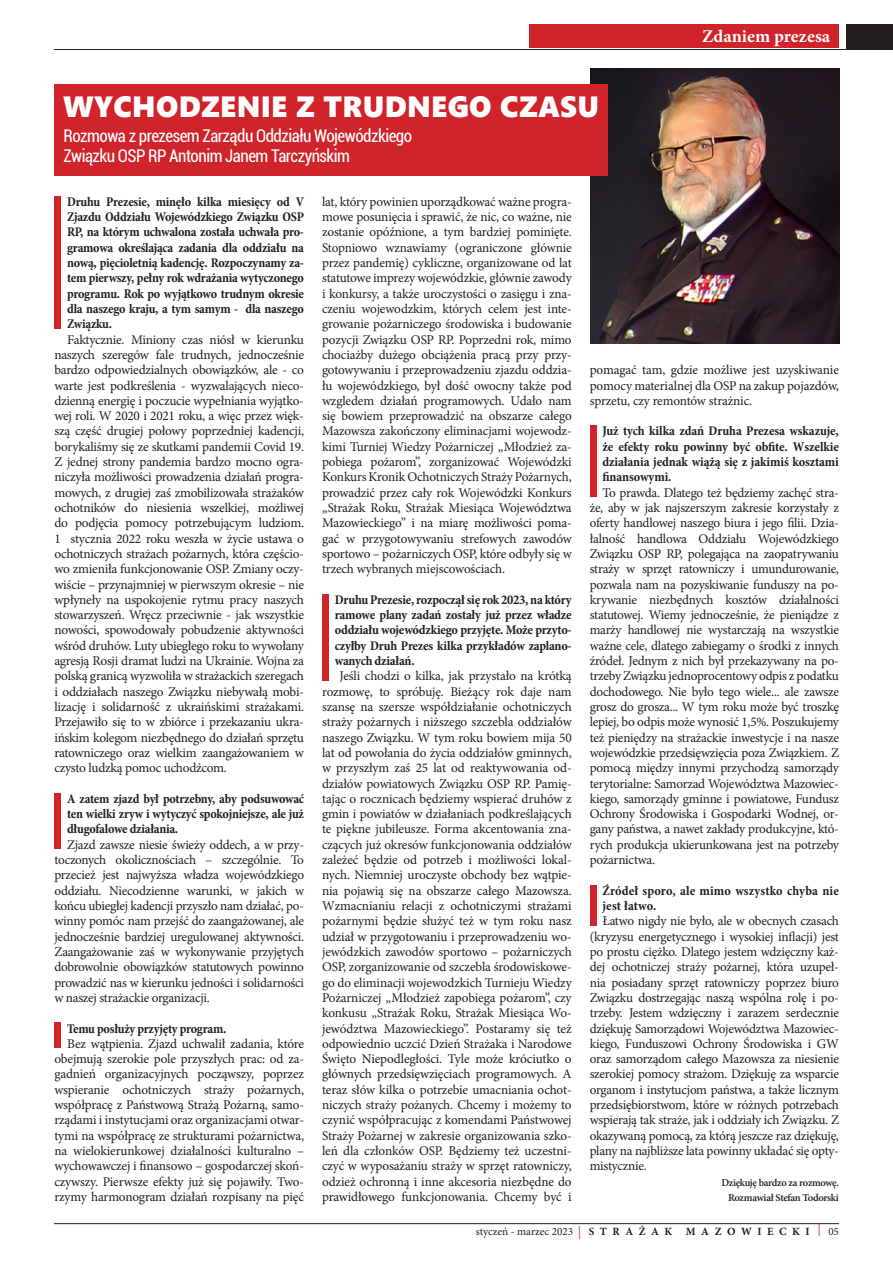
<style>
.page{position:relative;width:893px;height:1263px;background:#fff}
.page>*{position:absolute;margin:0;border:0;box-sizing:border-box;transform-origin:0 0}
.TYTUL_SERIFA{font:29.25px "Segoe UI Black";letter-spacing:.01em;color:#fff}
.t1{font:700 18px "Minion Pro";color:#fff}
.LID_SWIS{font:condensed 17.55px "Roboto";letter-spacing:-.03em;color:#fff}
.TEKST{font:13.35px/15.3px "Minion Pro";letter-spacing:-.02em;color:#231f20;text-align:justify}
.WYWIAD_PYTANIE{font:700 condensed 13.35px/15.3px "Minion Pro";letter-spacing:-.015em;color:#231f20;text-align:justify}
.WYWIAD_PYTANIE-2{font:700 condensed 13.35px/15.3px "Minion Pro";letter-spacing:.01em;color:#231f20}
.t2{font:11.1px "Minion Pro";color:#231f20}
.TEKST-2{font:600 10.5px "Minion Pro";letter-spacing:-.035em;color:#231f20}
.s1{font-size:13.05px;color:#d1232a}
.s2{font-weight:700}
</style>
<div class="page">
<hr style="left:54px;top:1223px;width:785px;height:1px;background:#231f20">
<div style="left:54px;top:25px;width:839px;height:25px;background:#231f20"></div>
<div style="left:0;top:13px;width:845px;height:36px;background:#fff"></div>
<div style="left:529px;top:25px;width:310px;height:23px;background:#d1232a"></div>
<img style="left:590px;top:68px;width:249px;height:276px">
<div style="left:54px;top:84px;width:554px;height:92px;background:#d1232a"></div>
<div style="left:54px;top:196px;width:7px;height:132px;background:#d1232a"></div>
<div style="left:54px;top:793px;width:7px;height:56px;background:#d1232a"></div>
<div style="left:590px;top:885px;width:7px;height:40px;background:#d1232a"></div>
<div style="left:54px;top:1023px;width:7px;height:25px;background:#d1232a"></div>
<div style="left:322px;top:594px;width:6px;height:86px;background:#d1232a"></div>
<div style="left:590px;top:426px;width:7px;height:71px;background:#d1232a"></div>
<p class="TYTUL_SERIFA" style="left:63px;top:86px;width:537px">WYCHODZENIE Z TRUDNEGO CZASU</p>
<p class="LID_SWIS" style="left:64px;top:124px;width:350px">Rozmowa z prezesem Zarządu Oddziału Wojewódzkiego</p>
<p class="LID_SWIS" style="left:64px;top:143px;width:288px">Związku OSP RP Antonim Janem Tarczyńskim</p>
<p class="t1" style="left:702px;top:23px;width:130px">Zdaniem prezesa</p>
<p class="WYWIAD_PYTANIE" style="left:67px;top:194px;width:238px">Druhu Prezesie, minęło kilka miesięcy od V Zjazdu Oddziału Wojewódzkiego Związku OSP RP, na którym uchwalona została uchwała pro&shy;gramowa określająca zadania dla oddziału na nową, pięcioletnią kadencję. Rozpoczynamy za&shy;tem pierwszy, pełny rok wdrażania wytyczonego programu. Rok po wyjątkowo trudnym okresie dla naszego kraju, a tym samym - dla naszego Związku.</p>
<p class="TEKST" style="left:54px;top:332px;width:251px;text-indent:13px">Faktycznie. Miniony czas niósł w kierunku naszych szeregów fale trudnych, jednocześnie bardzo odpowiedzialnych obowiązków, ale - co warte jest podkreślenia - wyzwalających nieco&shy;dzienną energię i poczucie wypełniania wyjątko&shy;wej roli. W 2020 i 2021 roku, a więc przez więk&shy;szą część drugiej połowy poprzedniej kadencji, borykaliśmy się ze skutkami pandemii Covid 19.<br>Z jednej strony pandemia bardzo mocno ogra&shy;niczyła możliwości prowadzenia działań progra&shy;mowych, z drugiej zaś zmobilizowała strażaków ochotników do niesienia wszelkiej, możliwej do podjęcia pomocy potrzebującym ludziom.<br>1 stycznia 2022 roku weszła w życie ustawa o ochotniczych strażach pożarnych, która częścio&shy;wo zmieniła funkcjonowanie OSP. Zmiany oczy&shy;wiście – przynajmniej w pierwszym okresie – nie wpłyneły na uspokojenie rytmu pracy naszych stowarzyszeń. Wręcz przeciwnie - jak wszystkie nowości, spowodowały pobudzenie aktywności wśród druhów. Luty ubiegłego roku to wywołany agresją Rosji dramat ludzi na Ukrainie. Wojna za polską granicą wyzwoliła w strażackich szeregach i oddziałach naszego Związku niebywałą mobi&shy;lizację i solidarność z ukraińskimi strażakami.<br>Przejawiło się to w zbiórce i przekazaniu ukra&shy;ińskim kolegom niezbędnego do działań sprzętu ratowniczego oraz wielkim zaangażowaniem w czysto ludzką pomoc uchodźcom.</p>
<p class="WYWIAD_PYTANIE" style="left:67px;top:791px;width:238px">A zatem zjazd był potrzebny, aby podsuwować ten wielki zryw i wytyczyć spokojniejsze, ale już długofalowe działania.</p>
<p class="TEKST" style="left:54px;top:837px;width:251px;text-indent:13px">Zjazd zawsze niesie świeży oddech, a w przy&shy;toczonych okolicznościach – szczególnie. To przecież jest najwyższa władza wojewódzkiego oddziału. Niecodzienne warunki, w jakich w końcu ubiegłej kadencji przyszło nam działać, po&shy;winny pomóc nam przejść do zaangażowanej, ale jednocześnie bardziej uregulowanej aktywności.<br>Zaangażowanie zaś w wykonywanie przyjętych dobrowolnie obowiązków statutowych powinno prowadzić nas w kierunku jedności i solidarności w naszej strażackie organizacji.</p>
<p class="WYWIAD_PYTANIE" style="left:67px;top:1020px;width:161px">Temu posłuży przyjęty program.</p>
<p class="TEKST" style="left:54px;top:1036px;width:251px;text-indent:13px">Bez wątpienia. Zjazd uchwalił zadania, które obejmują szerokie pole przyszłych prac: od za&shy;gadnień organizacyjnych począwszy, poprzez wspieranie ochotniczych straży pożarnych, współpracę z Państwową Strażą Pożarną, samo&shy;rządami i instytucjami oraz organizacjami otwar&shy;tymi na współpracę ze strukturami pożarnictwa, na wielokierunkowej działalności kulturalno – wychowawczej i finansowo – gospodarczej skoń&shy;czywszy. Pierwsze efekty już się pojawiły. Two&shy;rzymy harmonogram działań rozpisany na pięć</p>
<p class="TEKST" style="left:322px;top:194px;width:251px">lat, który powinien uporządkować ważne progra&shy;mowe posunięcia i sprawić, że nic, co ważne, nie zostanie opóźnione, a tym bardziej pominięte.<br>Stopniowo wznawiamy (ograniczone głównie przez pandemię) cykliczne, organizowane od lat statutowe imprezy wojewódzkie, głównie zawody i konkursy, a także uroczystości o zasięgu i zna&shy;czeniu wojewodzkim, których celem jest inte&shy;growanie pożarniczego środowiska i budowanie pozycji Związku OSP RP. Poprzedni rok, mimo chociażby dużego obciążenia pracą przy przy&shy;gotowywaniu i przeprowadzeniu zjazdu oddzia&shy;łu wojewódzkiego, był dość owocny także pod wzgledem działań programowych. Udało nam się bowiem przeprowadzić na obszarze całego Mazowsza zakończony eliminacjami wojewodz&shy;kimi Turniej Wiedzy Pożarniczej „Młodzież za&shy;pobiega pożarom”, zorganizować Wojewódzki Konkurs Kronik Ochotniczych Straży Pożarnych, prowadzić przez cały rok Wojewódzki Konkurs „Strażak Roku, Strażak Miesiąca Województwa Mazowieckiego” i na miarę możliwości poma&shy;gać w przygotowywaniu strefowych zawodów sportowo – pożarniczych OSP, które odbyły się w trzech wybranych miejscowościach.</p>
<p class="WYWIAD_PYTANIE" style="left:335px;top:592px;width:238px">Druhu Prezesie, rozpoczął się rok 2023, na który ramowe plany zadań zostały już przez władze oddziału wojewódzkiego przyjęte. Może przyto&shy;czyłby Druh Prezes kilka przykładów zaplano&shy;wanych działań.</p>
<p class="TEKST" style="left:322px;top:668px;width:251px;text-indent:17px">Jeśli chodzi o kilka, jak przystało na krótką rozmowę, to spróbuję. Bieżący rok daje nam szansę na szersze współdziałanie ochotniczych straży pożarnych i niższego szczebla oddziałów naszego Związku. W tym roku bowiem mija 50 lat od powołania do życia oddziałów gminnych, w przyszłym zaś 25 lat od reaktywowania od&shy;działów powiatowych Związku OSP RP. Pamię&shy;tając o rocznicach będziemy wspierać druhów z gmin i powiatów w działaniach podkreślających te piękne jubileusze. Forma akcentowania zna&shy;czących już okresów funkcjonowania oddziałów zależeć będzie od potrzeb i możliwości lokal&shy;nych. Niemniej uroczyste obchody bez wątpie&shy;nia pojawią się na obszarze całego Mazowsza.<br>Wzmacnianiu relacji z ochotniczymi strażami pożarnymi będzie służyć też w tym roku nasz udział w przygotowaniu i przeprowadzeniu wo&shy;jewódzkich zawodów sportowo – pożarniczych OSP, zorganizowanie od szczebla środowiskowe&shy;go do eliminacji wojewodzkich Turnieju Wiedzy Pożarniczej „Młodzież zapobiega pożarom”, czy konkusu „Strażak Roku, Strażak Miesiąca Wo&shy;jewództwa Mazowieckiego”. Postaramy się też odpowiednio uczcić Dzień Strażaka i Narodowe Święto Niepodległości. Tyle może króciutko o głównych przedsięwzięciach programowych. A teraz słów kilka o potrzebie umacniania ochot&shy;niczych straży pożanych. Chcemy i możemy to czynić współpracując z komendami Państwowej Straży Pożarnej w zakresie organizowania szko&shy;leń dla członków OSP. Będziemy też uczestni&shy;czyć w wyposażaniu straży w sprzęt ratowniczy, odzież ochronną i inne akcesoria niezbędne do prawidłowego funkcjonowania. Chcemy być i</p>
<p class="TEKST" style="left:590px;top:362px;width:251px">pomagać tam, gdzie możliwe jest uzyskiwanie pomocy materialnej dla OSP na zakup pojazdów, sprzetu, czy remontów strażnic.</p>
<p class="WYWIAD_PYTANIE" style="left:602px;top:423px;width:238px">Już tych kilka zdań Druha Prezesa wskazuje, że efekty roku powinny być obfite. Wszelkie działania jednak wiążą się z jakimiś kosztami finansowymi.</p>
<p class="TEKST" style="left:590px;top:485px;width:251px;text-indent:13px">To prawda. Dlatego też będziemy zachęć stra&shy;że, aby w jak najszerszym zakresie korzystały z oferty handlowej naszego biura i jego filii. Dzia&shy;łalność handlowa Oddziału Wojewódzkiego Związku OSP RP, polegająca na zaopatrywaniu straży w sprzęt ratowniczy i umundurowanie, pozwala nam na pozyskiwanie funduszy na po&shy;krywanie niezbędnych kosztów działalności statutowej. Wiemy jednocześnie, że pieniądze z marży handlowej nie wystarczają na wszystkie ważne cele, dlatego zabiegamy o środki z innych źródeł. Jednym z nich był przekazywany na po&shy;trzeby Związku jednoprocentowy odpis z podatku dochodowego. Nie było tego wiele... ale zawsze grosz do grosza... W tym roku może być troszkę lepiej, bo odpis może wynosić 1,5%. Poszukujemy też pieniędzy na strażackie inwestycje i na nasze wojewódzkie przedsięwzięcia poza Związkiem. Z pomocą między innymi przychodzą samorządy terytorialne: Samorzad Województwa Mazowiec&shy;kiego, samorządy gminne i powiatowe, Fundusz Ochrony Środowiska i Gospodarki Wodnej, or&shy;gany państwa, a nawet zakłady produkcyjne, któ&shy;rych produkcja ukierunkowana jest na potrzeby pożarnictwa.</p>
<p class="WYWIAD_PYTANIE-2" style="left:602px;top:883px;width:238px">Źródeł sporo, ale mimo wszystko chyba nie jest łatwo.</p>
<p class="TEKST" style="left:590px;top:913px;width:251px;text-indent:13px">Łatwo nigdy nie było, ale w obecnych czasach (kryzysu energetycznego i wysokiej inflacji) jest po prostu ciężko. Dlatego jestem wdzięczny każ&shy;dej ochotniczej straży pożarnej, która uzupeł&shy;nia posiadany sprzęt ratowniczy poprzez biuro Związku dostrzegając naszą wspólna rolę i po&shy;trzeby. Jestem wdzięczny i zarazem serdecznie dziękuję Samorządowi Województwa Mazowiec&shy;kiego, Funduszowi Ochrony Środowiska i GW oraz samorządom całego Mazowsza za niesienie szerokiej pomocy strażom. Dziękuję za wsparcie organom i instytucjom państwa, a także licznym przedsiębiorstwom, które w różnych potrzebach wspierają tak straże, jak i oddziały ich Związku. Z okazywaną pomocą, za którą jeszcze raz dziękuję, plany na najbliższe lata powinny układać się opty&shy;mistycznie.</p>
<p class="TEKST-2" style="left:721px;top:1175px;width:119px">Dziękuję bardzo za rozmowę.</p>
<p class="TEKST-2" style="left:728px;top:1190px;width:112px">Rozmawiał Stefan Todorski</p>
<p class="t2" style="left:476px;top:1224px;width:365px">styczeń - marzec 2023 <span class="s1">|</span> <span class="s2">STRAŻAK MAZOWIECKI</span> <span class="s1">|</span> 05</p>
</div>
